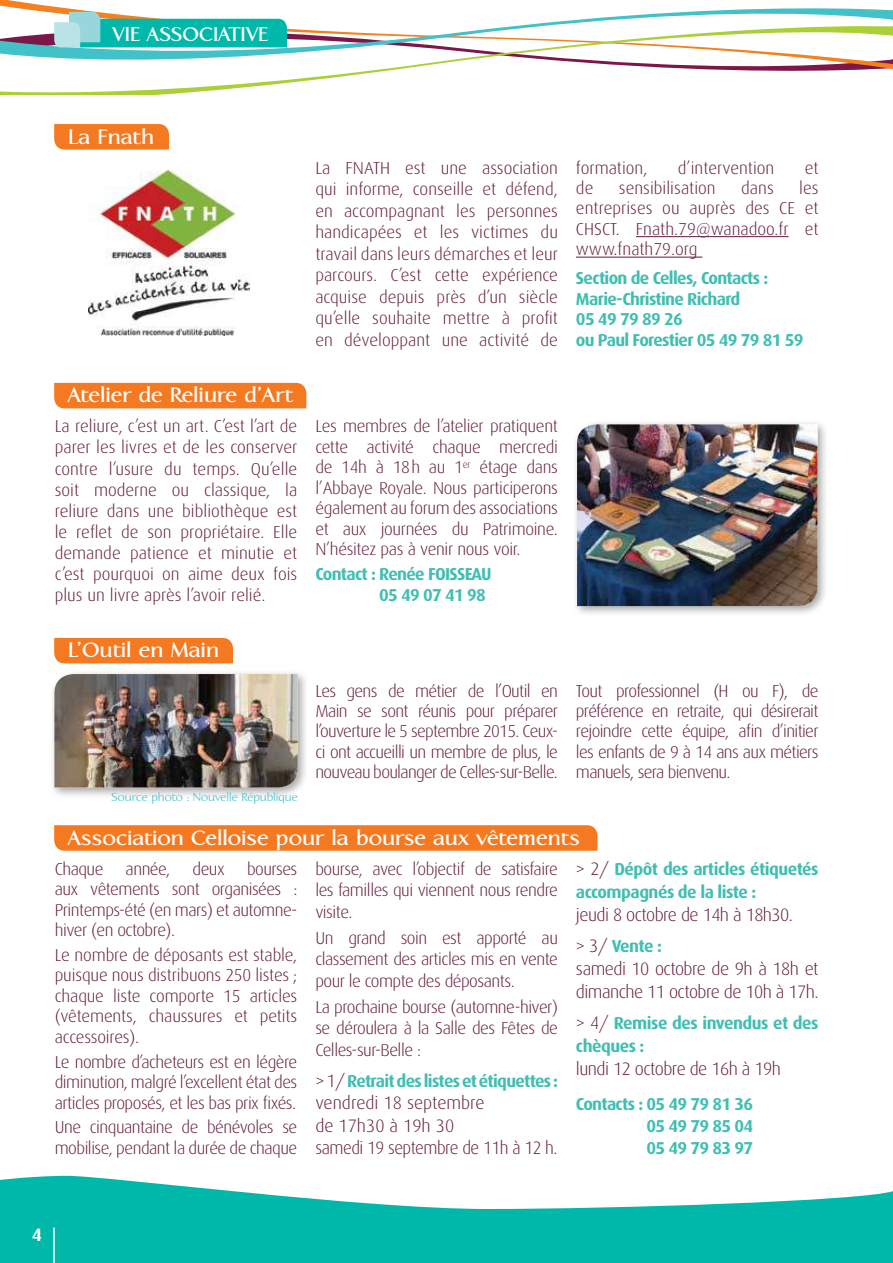
<style>
.page{position:relative;width:893px;height:1263px;background:#fff}
.page>*{position:absolute;margin:0;border:0;box-sizing:border-box;transform-origin:0 0}
.t1{font:700 27px "Aperto";color:#fff}
.t2{font:700 25.5px "Aperto";color:#fff}
.t3{font:300 18px/22.8px "Dax";letter-spacing:-.03em;color:#611a39}
.t4{font:300 18px/22.4px "Dax";letter-spacing:-.01em;color:#611a39}
.t5{font:700 18px "Dax";color:#fff}
.t6{font:300 17.25px/20.5px "Dax";letter-spacing:-.03em;color:#611a39;text-align:justify}
.t7{font:700 17.25px/20.4px "Dax";letter-spacing:-.04em;color:#3fbeb1}
.t8{font:300 17.25px "Dax";color:#611a39}
.t9{font:15px "Aperto";color:#42c1c8}
.s1{font-weight:300;font-size:18px;color:#611a39}
</style>
<div class="page">
<hr style="left:636px;top:236px;width:153px;height:1px;background:#611a39">
<hr style="left:576px;top:257px;width:126px;height:1px;background:#611a39">
<img style="left:88px;top:170px;width:162px;height:165px">
<div style="left:572px;top:419px;width:257px;height:198px;background:#000;opacity:.35"></div>
<img style="left:577px;top:424px;width:240px;height:182px">
<div style="left:49px;top:669px;width:260px;height:130px;background:#000;opacity:.35"></div>
<img style="left:54px;top:674px;width:244px;height:113px">
<svg style="left:0;top:1176px;width:893px;height:87px;fill:#00b8aa"></svg>
<div style="left:54px;top:124px;width:115px;height:26px;background:#f47920"></div>
<div style="left:54px;top:383px;width:252px;height:25px;background:#f47920"></div>
<svg style="left:54px;top:825px;width:543px;height:26px;background:#f47b24"></svg>
<div style="left:54px;top:638px;width:179px;height:25px;background:#f47920"></div>
<svg style="left:0;top:0;width:893px;height:17px"></svg>
<svg style="left:0;top:17px;width:893px;height:77px"></svg>
<hr style="left:53px;top:1227px;width:2px;height:36px;background:#fff">
<svg style="left:54px;top:12px;width:233px;height:35px;background:#48c7bb"></svg>
<h2 class="t2" style="left:112px;top:23px;width:158px">VIE ASSOCIATIVE</h2>
<h1 class="t1" style="left:69px;top:124px;width:88px">La Fnath</h1>
<h1 class="t1" style="left:69px;top:383px;width:227px">Atelier de Reliure d’Art</h1>
<p class="t6" style="left:315px;top:157px;width:244px;line-height:21.6px">La FNATH est une association qui informe, conseille et défend, en accompagnant les personnes handicapées et les victimes du travail dans leurs démarches et leur parcours. C’est cette expérience acquise depuis près d’un siècle qu’elle souhaite mettre à profit en développant une activité de</p>
<p class="t8" style="left:576px;top:158px;width:73px">formation,</p>
<p class="t8" style="left:678px;top:158px;width:98px">d’intervention</p>
<p class="t6" style="left:805px;top:157px;width:15px">et</p>
<p class="t6" style="left:576px;top:178px;width:244px;text-indent:223px">les entreprises ou auprès des CE et CHSCT. Fnath.79@wanadoo.fr et www.fnath79.org</p>
<p class="t7" style="left:576px;top:268px;width:229px">Section de Celles, Contacts :<br>Marie-Christine Richard<br>05 49 79 89 26<br>ou Paul Forestier 05 49 79 81 59</p>
<p class="t6" style="left:576px;top:178px;width:19px">de</p>
<p class="t8" style="left:619px;top:179px;width:98px">sensibilisation</p>
<p class="t6" style="left:741px;top:178px;width:34px">dans</p>
<p class="t6" style="left:55px;top:416px;width:244px;line-height:21px">La reliure, c’est un art. C’est l’art de parer les livres et de les conserver contre l’usure du temps. Qu’elle soit moderne ou classique, la reliure dans une bibliothèque est le reflet de son propriétaire. Elle demande patience et minutie et c’est pourquoi on aime deux fois plus un livre après l’avoir relié.</p>
<p class="t6" style="left:315px;top:416px;width:244px">Les membres de l’atelier pratiquent cette activité chaque mercredi de 14h à 18h au 1<sup>er</sup> étage dans l’Abbaye Royale. Nous participerons également au forum des associations et aux journées du Patrimoine.<br>N’hésitez pas à venir nous voir.</p>
<p class="t7" style="left:379px;top:564px;width:114px;text-indent:-64px">Contact : Renée FOISSEAU<br>05 49 07 41 98</p>
<h1 class="t1" style="left:69px;top:638px;width:152px">L’Outil en Main</h1>
<p class="t9" style="left:111px;top:790px;width:188px">Source photo : Nouvelle République</p>
<p class="t6" style="left:315px;top:681px;width:244px">Les gens de métier de l’Outil en Main se sont réunis pour préparer l’ouverture le 5 septembre 2015. Ceux&shy;ci ont accueilli un membre de plus, le nouveau boulanger de Celles-sur-Belle.</p>
<p class="t6" style="left:576px;top:681px;width:244px">Tout professionnel (H ou F), de préférence en retraite, qui désirerait rejoindre cette équipe, afin d’initier les enfants de 9 à 14 ans aux métiers manuels, sera bienvenu.</p>
<h1 class="t1" style="left:69px;top:825px;width:513px">Association Celloise pour la bourse aux vêtements</h1>
<p class="t6" style="left:55px;top:859px;width:244px;text-indent:192px">bourses aux vêtements sont organisées :<br>Printemps-été (en mars) et automne&shy;hiver (en octobre).</p>
<p class="t6" style="left:55px;top:945px;width:244px">Le nombre de déposants est stable, puisque nous distribuons 250 listes ; chaque liste comporte 15 articles (vêtements, chaussures et petits accessoires).</p>
<p class="t6" style="left:55px;top:1052px;width:244px">Le nombre d’acheteurs est en légère diminution, malgré l’excellent état des articles proposés, et les bas prix fixés.</p>
<p class="t6" style="left:55px;top:1117px;width:244px">Une cinquantaine de bénévoles se mobilise, pendant la durée de chaque</p>
<p class="t6" style="left:55px;top:859px;width:50px">Chaque</p>
<p class="t6" style="left:126px;top:859px;width:46px">année,</p>
<p class="t6" style="left:193px;top:859px;width:34px">deux</p>
<p class="t6" style="left:315px;top:858px;width:244px;line-height:21.6px">bourse, avec l’objectif de satisfaire les familles qui viennent nous rendre visite.</p>
<p class="t6" style="left:315px;top:927px;width:244px;line-height:21.6px">Un grand soin est apporté au classement des articles mis en vente pour le compte des déposants.</p>
<p class="t6" style="left:315px;top:996px;width:244px;line-height:21.6px">La prochaine bourse (automne-hiver) se déroulera à la Salle des Fêtes de Celles-sur-Belle :</p>
<p class="t7" style="left:315px;top:1071px;width:244px"><span class="s1">&gt; 1/</span> Retrait des listes et étiquettes :</p>
<p class="t4" style="left:315px;top:1092px;width:244px">vendredi 18 septembre<br>de 17h30 à 19h 30<br>samedi 19 septembre de 11h à 12 h.</p>
<p class="t7" style="left:576px;top:858px;width:244px;line-height:22.8px"><span class="s1">&gt; 2/</span> Dépôt des articles étiquetés accompagnés de la liste :</p>
<p class="t3" style="left:576px;top:903px;width:219px">jeudi 8 octobre de 14h à 18h30.</p>
<p class="t7" style="left:576px;top:936px;width:88px"><span class="s1">&gt; 3/</span> Vente :</p>
<p class="t3" style="left:576px;top:958px;width:244px">samedi 10 octobre de 9h à 18h et dimanche 11 octobre de 10h à 17h.</p>
<p class="t7" style="left:576px;top:1012px;width:244px;line-height:22.8px"><span class="s1">&gt; 4/</span> Remise des invendus et des chèques :</p>
<p class="t3" style="left:576px;top:1057px;width:206px">lundi 12 octobre de 16h à 19h</p>
<p class="t7" style="left:646px;top:1093px;width:108px;line-height:22px;text-align:justify;text-indent:-71px">Contacts : 05 49 79 81 36<br>05 49 79 85 04<br>05 49 79 83 97</p>
<p class="t5" style="left:32px;top:1225px;width:12px">4</p>
</div>
